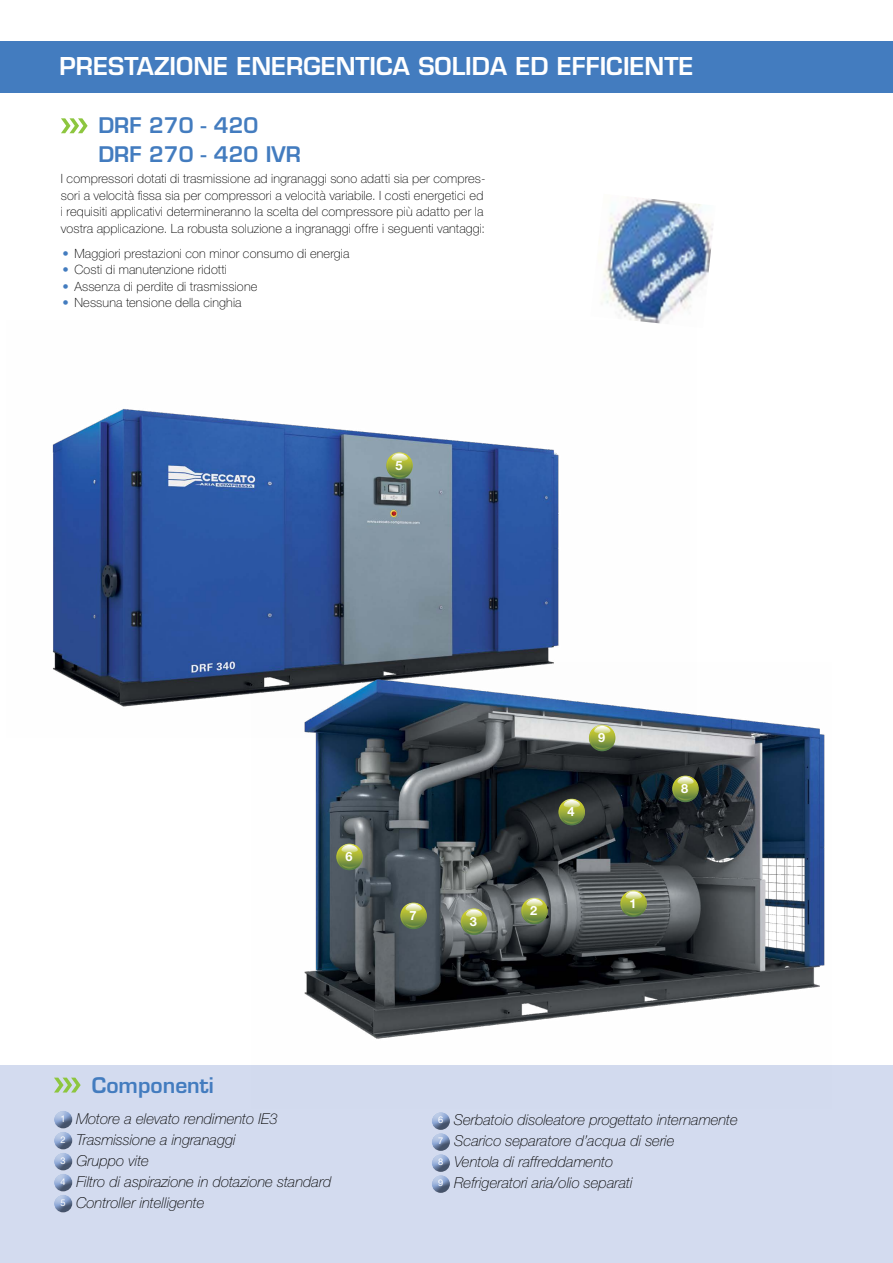
<style>
.page{position:relative;width:893px;height:1263px;background:#fff}
.page>*{position:absolute;margin:0;border:0;box-sizing:border-box;transform-origin:0 0}
.t1{font:600 24px "Eurostile LT Std";color:#fff}
.t2{font:600 21px/28.5px "Eurostile LT Std";color:#437cbf}
.t3{font:italic 100 15px/21px "Helvetica Neue LT Std";color:#000}
.t4{font:100 12.75px/16.5px "Helvetica Neue LT Std";letter-spacing:.01em;color:#000}
.t5{font:700 12.75px "Helvetica Neue LT Std";color:#fff}
.s1{color:#437cbf}
.s2{font-weight:400;font-style:normal;font-size:9.3px;color:#fff}
</style>
<div class="page">
<div style="left:0;top:1065px;width:893px;height:198px;background:#d3dbef"></div>
<div style="left:47px;top:1108px;width:36px;height:22px;background:#000;opacity:.5"></div>
<div style="left:43px;top:1121px;width:37px;height:30px;background:#fff;opacity:.5"></div>
<div style="left:47px;top:1129px;width:36px;height:22px;background:#000;opacity:.5"></div>
<div style="left:43px;top:1142px;width:37px;height:30px;background:#fff;opacity:.5"></div>
<div style="left:47px;top:1150px;width:36px;height:22px;background:#000;opacity:.5"></div>
<div style="left:43px;top:1163px;width:37px;height:30px;background:#fff;opacity:.5"></div>
<div style="left:47px;top:1171px;width:36px;height:22px;background:#000;opacity:.5"></div>
<div style="left:43px;top:1184px;width:37px;height:30px;background:#fff;opacity:.5"></div>
<div style="left:47px;top:1192px;width:36px;height:22px;background:#000;opacity:.5"></div>
<div style="left:425px;top:1109px;width:36px;height:22px;background:#000;opacity:.5"></div>
<div style="left:421px;top:1122px;width:37px;height:30px;background:#fff;opacity:.5"></div>
<div style="left:425px;top:1130px;width:36px;height:22px;background:#000;opacity:.5"></div>
<div style="left:421px;top:1143px;width:37px;height:30px;background:#fff;opacity:.5"></div>
<div style="left:425px;top:1151px;width:36px;height:22px;background:#000;opacity:.5"></div>
<div style="left:421px;top:1164px;width:37px;height:30px;background:#fff;opacity:.5"></div>
<div style="left:425px;top:1172px;width:36px;height:22px;background:#000;opacity:.5"></div>
<div style="left:0;top:41px;width:893px;height:51px;background:#437cbf"></div>
<img style="left:599px;top:197px;width:114px;height:124px">
<img style="left:52px;top:321px;width:610px;height:386px">
<svg style="left:386px;top:452px;width:27px;height:27px"></svg>
<div style="left:387px;top:453px;width:25px;height:25px;background:#c8cb2b;border-radius:13px"></div>
<svg style="left:387px;top:454px;width:25px;height:24px"></svg>
<svg style="left:391px;top:453px;width:17px;height:8px"></svg>
<svg style="left:389px;top:471px;width:21px;height:6px"></svg>
<img style="left:251px;top:662px;width:574px;height:377px">
<svg style="left:521px;top:898px;width:27px;height:26px"></svg>
<svg style="left:522px;top:898px;width:25px;height:26px"></svg>
<svg style="left:522px;top:899px;width:24px;height:24px"></svg>
<svg style="left:526px;top:899px;width:17px;height:8px"></svg>
<svg style="left:524px;top:916px;width:21px;height:7px"></svg>
<svg style="left:620px;top:890px;width:27px;height:27px"></svg>
<svg style="left:621px;top:891px;width:25px;height:25px"></svg>
<svg style="left:625px;top:891px;width:17px;height:8px"></svg>
<svg style="left:623px;top:909px;width:21px;height:6px"></svg>
<svg style="left:558px;top:799px;width:27px;height:26px"></svg>
<svg style="left:559px;top:799px;width:26px;height:26px"></svg>
<svg style="left:560px;top:800px;width:24px;height:24px"></svg>
<svg style="left:563px;top:800px;width:17px;height:8px"></svg>
<svg style="left:561px;top:817px;width:21px;height:7px"></svg>
<svg style="left:461px;top:908px;width:26px;height:27px"></svg>
<svg style="left:461px;top:909px;width:26px;height:25px"></svg>
<svg style="left:462px;top:910px;width:24px;height:24px"></svg>
<svg style="left:465px;top:909px;width:18px;height:8px"></svg>
<svg style="left:464px;top:927px;width:20px;height:6px"></svg>
<svg style="left:589px;top:725px;width:26px;height:26px"></svg>
<svg style="left:590px;top:726px;width:24px;height:24px"></svg>
<svg style="left:593px;top:726px;width:18px;height:8px"></svg>
<svg style="left:592px;top:743px;width:20px;height:7px"></svg>
<svg style="left:672px;top:776px;width:27px;height:26px"></svg>
<svg style="left:672px;top:776px;width:26px;height:26px"></svg>
<svg style="left:673px;top:777px;width:24px;height:24px"></svg>
<svg style="left:677px;top:777px;width:17px;height:8px"></svg>
<svg style="left:675px;top:794px;width:21px;height:6px"></svg>
<svg style="left:400px;top:902px;width:27px;height:27px"></svg>
<svg style="left:401px;top:903px;width:25px;height:26px"></svg>
<svg style="left:401px;top:904px;width:25px;height:24px"></svg>
<svg style="left:405px;top:904px;width:17px;height:7px"></svg>
<svg style="left:403px;top:921px;width:21px;height:6px"></svg>
<svg style="left:336px;top:844px;width:27px;height:26px"></svg>
<div style="left:337px;top:844px;width:25px;height:26px;background:#c9cb2b;border-radius:13px"></div>
<svg style="left:337px;top:845px;width:25px;height:24px"></svg>
<svg style="left:341px;top:845px;width:17px;height:8px"></svg>
<svg style="left:339px;top:862px;width:21px;height:7px"></svg>
<svg style="left:61px;top:118px;width:27px;height:15px"></svg>
<svg style="left:54px;top:1077px;width:27px;height:15px"></svg>
<h1 class="t1" style="left:60px;top:51px;width:635px">PRESTAZIONE ENERGENTICA SOLIDA ED EFFICIENTE</h1>
<h2 class="t2" style="left:98px;top:111px;width:204px">DRF 270 - 420<br>DRF 270 - 420 IVR</h2>
<p class="t4" style="left:61px;top:170px;width:426px">I compressori dotati di trasmissione ad ingranaggi sono adatti sia per compres&shy;sori a velocità fissa sia per compressori a velocità variabile. I costi energetici ed i requisiti applicativi determineranno la scelta del compressore più adatto per la vostra applicazione. La robusta soluzione a ingranaggi offre i seguenti vantaggi:</p>
<p class="t4" style="left:62px;top:245px;width:289px"><span class="s1">•</span> Maggiori prestazioni con minor consumo di energia</p>
<p class="t4" style="left:62px;top:261px;width:166px"><span class="s1">•</span> Costi di manutenzione ridotti</p>
<p class="t4" style="left:62px;top:278px;width:196px"><span class="s1">•</span> Assenza di perdite di trasmissione</p>
<p class="t4" style="left:62px;top:294px;width:181px"><span class="s1">•</span> Nessuna tensione della cinghia</p>
<h2 class="t2" style="left:92px;top:1070px;width:123px">Componenti</h2>
<p class="t5" style="left:395px;top:457px;width:9px">5</p>
<p class="t5" style="left:345px;top:849px;width:9px">6</p>
<p class="t5" style="left:409px;top:908px;width:9px">7</p>
<p class="t5" style="left:470px;top:913px;width:9px">3</p>
<p class="t5" style="left:598px;top:730px;width:9px">9</p>
<p class="t5" style="left:567px;top:804px;width:9px">4</p>
<p class="t5" style="left:530px;top:903px;width:9px">2</p>
<p class="t5" style="left:629px;top:895px;width:9px">1</p>
<p class="t5" style="left:681px;top:781px;width:9px">8</p>
<p class="t3" style="left:61px;top:1108px;width:273px"><span class="s2">1</span> Motore a elevato rendimento IE3<br><span class="s2">2</span> Trasmissione a ingranaggi<br><span class="s2">3</span> Gruppo vite<br><span class="s2">4</span> Filtro di aspirazione in dotazione standard<br><span class="s2">5</span> Controller intelligente</p>
<p class="t3" style="left:438px;top:1109px;width:301px"><span class="s2">6</span> Serbatoio disoleatore progettato internamente <span class="s2">7</span> Scarico separatore d’acqua di serie<br><span class="s2">8</span> Ventola di raffreddamento<br><span class="s2">9</span> Refrigeratori aria/olio separati</p>
</div>
